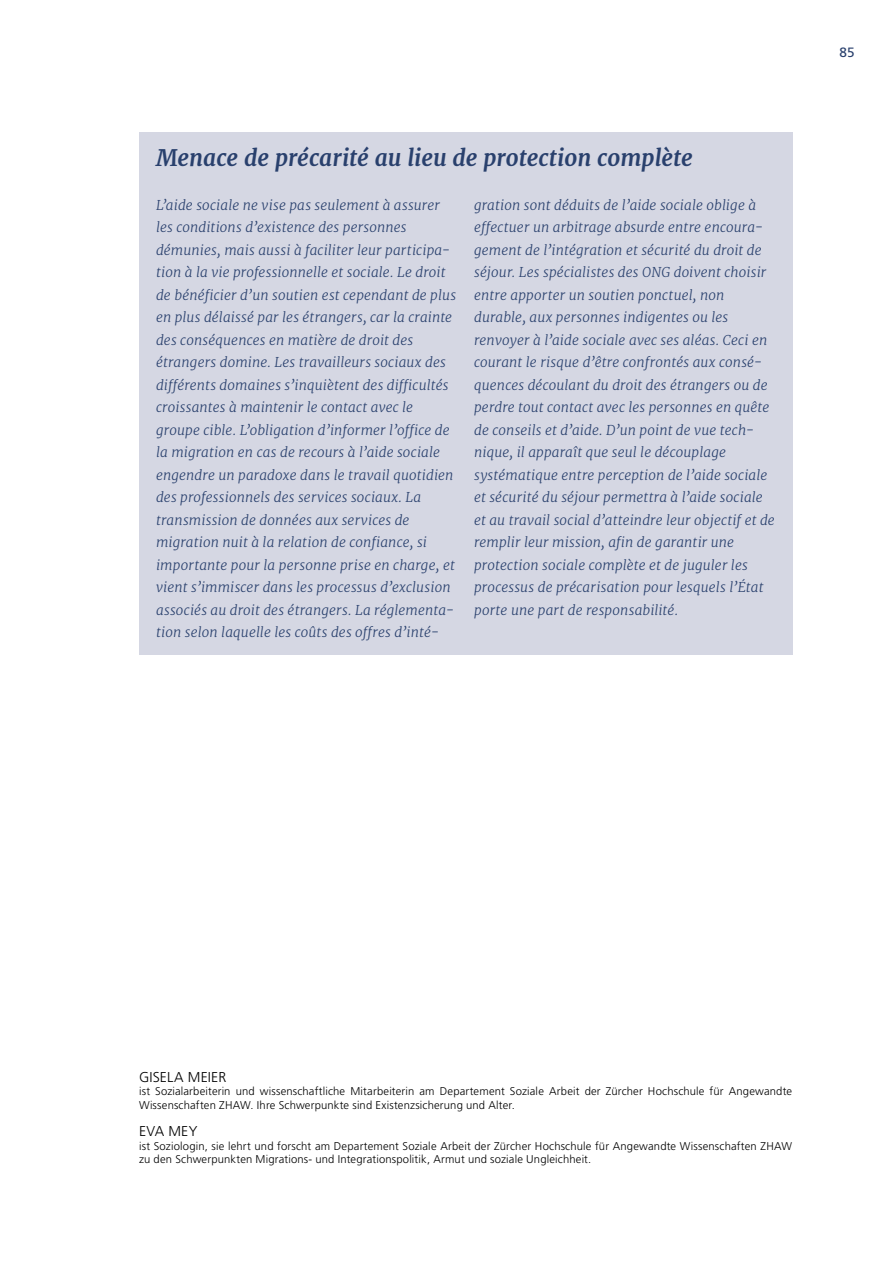
<style>
.page{position:relative;width:893px;height:1263px;background:#fff}
.page>*{position:absolute;margin:0;border:0;box-sizing:border-box;transform-origin:0 0}
.t1{font:italic 700 22.5px "Merriweather";color:#29406d}
.t2{font:300 14.25px "Frutiger LT Pro";letter-spacing:.015em;color:#000}
.t3{font:italic 300 13.5px/22.5px "Merriweather";letter-spacing:.01em;color:#29406d}
.t4{font:13.5px/22.5px "Merriweather Light Italic 2";letter-spacing:.01em;color:#29406d}
.t5{font:13.5px "Frutiger LT Pro";color:#29406d}
.t6{font:300 11.25px/13.5px "Frutiger LT Pro";letter-spacing:.015em;color:#000}
.s1{font-family:"Merriweather Light Italic 2";font-weight:400;font-style:normal}
</style>
<div class="page">
<div style="left:139px;top:132px;width:653px;height:523px;background:#d5d7e3"></div>
<h1 class="t1" style="left:156px;top:144px;width:538px">Menace de précarité au lieu de protection complète</h1>
<p class="t3" style="left:156px;top:193px;width:285px">L’aide sociale ne vise pas seulement à assurer</p>
<p class="t4" style="left:156px;top:216px;width:252px">les conditions d’existence des personnes</p>
<p class="t3" style="left:156px;top:238px;width:302px">démunies, mais aussi à faciliter leur participa&shy;tion à la vie professionnelle et sociale. Le droit de bénéficier d’un soutien est cependant de plus en plus délaissé par les étrangers, car la crainte des conséquences en matière de droit des étrangers domine. Les travailleurs sociaux des différents domaines s’inquiètent des difficultés croissantes à maintenir le contact avec le groupe cible. L’obligation d’informer l’office de la migration en cas de recours à l’aide sociale engendre un paradoxe dans le travail quotidien des professionnels des services sociaux. La transmission de données aux services de migration nuit à la relation de confiance, si</p>
<p class="t4" style="left:156px;top:554px;width:300px">importante pour la personne prise en charge, et vient s’immiscer dans les processus d’exclusion</p>
<p class="t3" style="left:156px;top:599px;width:300px">associés au droit des étrangers. La réglementa&shy;tion selon laquelle les coûts des offres d’inté<span class="s1">-</span></p>
<p class="t3" style="left:474px;top:194px;width:294px">gration sont déduits de l’aide sociale oblige à effectuer un arbitrage absurde entre encoura&shy;gement de l’intégration et sécurité du droit de séjour. Les spécialistes des ONG doivent choisir</p>
<p class="t4" style="left:474px;top:284px;width:256px">entre apporter un soutien ponctuel, non durable, aux personnes indigentes ou les</p>
<p class="t3" style="left:474px;top:329px;width:302px">renvoyer à l’aide sociale avec ses aléas. Ceci en courant le risque d’être confrontés aux consé&shy;quences découlant du droit des étrangers ou de perdre tout contact avec les personnes en quête de conseils et d’aide. D’un point de vue tech&shy;nique, il apparaît que seul le découplage systématique entre perception de l’aide sociale et sécurité du séjour permettra à l’aide sociale et au travail social d’atteindre leur objectif et de remplir leur mission, afin de garantir une protection sociale complète et de juguler les processus de précarisation pour lesquels l’État porte une part de responsabilité.</p>
<p class="t5" style="left:839px;top:44px;width:17px">85</p>
<p class="t2" style="left:139px;top:1068px;width:89px">GISELA MEIER</p>
<p class="t6" style="left:139px;top:1085px;width:655px">ist Sozialarbeiterin und wissenschaftliche Mitarbeiterin am Departement Soziale Arbeit der Zürcher Hochschule für Angewandte<br>Wissenschaften ZHAW. Ihre Schwerpunkte sind Existenzsicherung und Alter.</p>
<p class="t2" style="left:139px;top:1123px;width:60px">EVA MEY</p>
<p class="t6" style="left:139px;top:1139px;width:655px">ist Soziologin, sie lehrt und forscht am Departement Soziale Arbeit der Zürcher Hochschule für Angewandte Wissenschaften ZHAW zu den Schwerpunkten Migrations- und Integrationspolitik, Armut und soziale Ungleichheit.</p>
</div>
